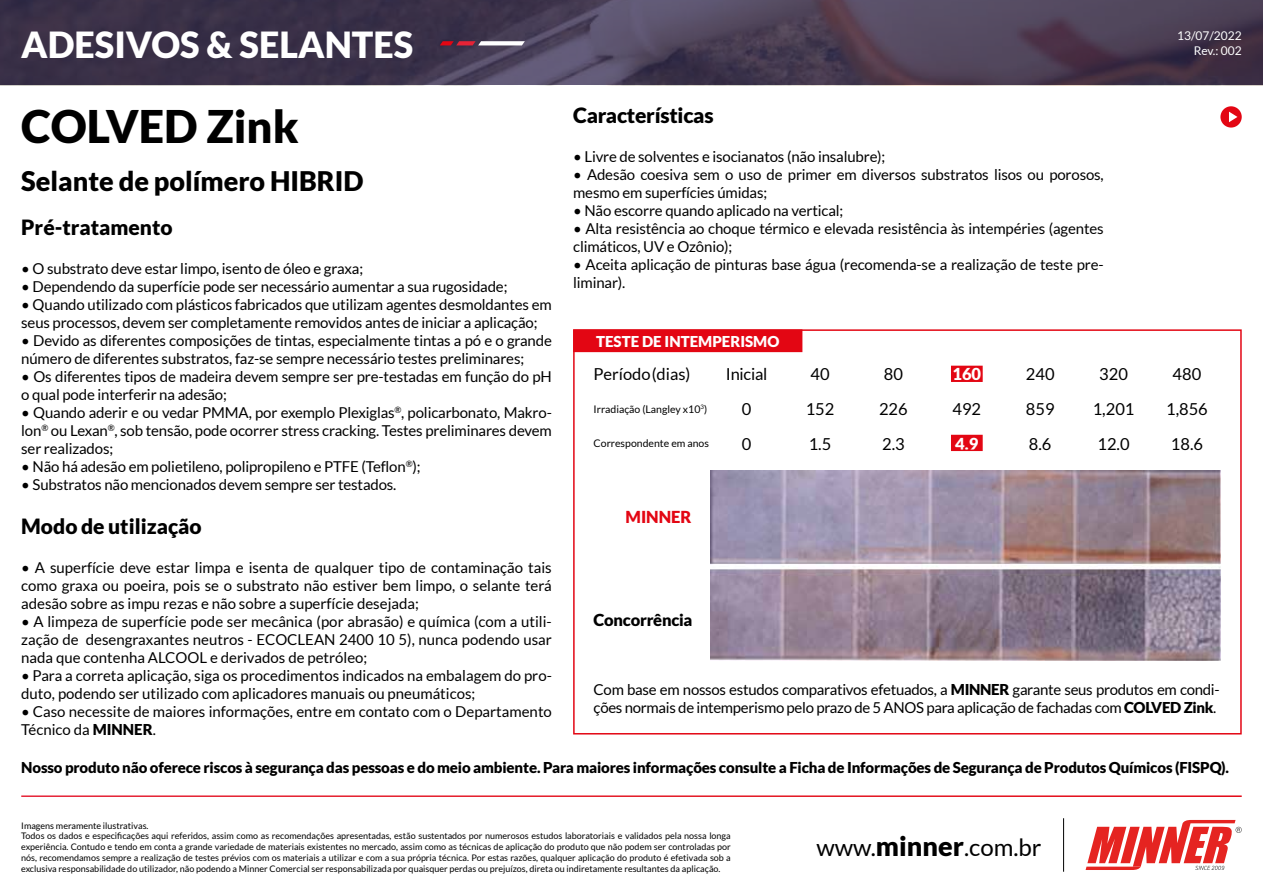
<style>
.page{position:relative;width:1263px;height:893px;background:#fff}
.page>*{position:absolute;margin:0;border:0;box-sizing:border-box;transform-origin:0 0}
.t1{font:900 45px "Lato";color:#000}
.t2{font:900 36px "Lato";color:#fff}
.t3{font:900 27px "Lato";color:#000}
.t4{font:24px "Lato";color:#000}
.t5{font:900 21px "Lato";color:#000}
.t6{font:16.5px "Lato";color:#000}
.t7{font:900 16.5px "Lato";letter-spacing:-.015em;color:#000}
.t8{font:900 16.5px "Lato";color:#e30613}
.t9{font:900 16.5px "Lato";color:#fff}
.t10{font:15px/18px "Lato";letter-spacing:-.01em;color:#000}
.t11{font:900 15px "Lato";letter-spacing:-.01em;color:#000}
.t12{font:900 15px "Lato";color:#fff}
.t13{font:12px/14.4px "Lato";color:#fff;text-align:right}
.t14{font:10.5px "Lato";color:#000}
.t15{font:9px/10.8px "Lato";color:#000}
.s1{font-weight:900}
.s2{font-weight:900;font-size:27px}
</style>
<div class="page">
<img style="left:0;top:0;width:1263px;height:85px">
<svg style="left:440px;top:41px;width:85px;height:4px"></svg>
<hr style="left:1063px;top:818px;width:1px;height:54px;background:#000">
<svg style="left:1085px;top:820px;width:157px;height:50px"></svg>
<div style="left:573px;top:329px;width:669px;height:405px;border:2px solid #e30613"></div>
<img style="left:710px;top:470px;width:510px;height:191px">
<div style="left:573px;top:329px;width:229px;height:23px;background:#e30613;border:2px solid #e30613"></div>
<svg style="left:951px;top:365px;width:32px;height:17px"></svg>
<svg style="left:951px;top:434px;width:32px;height:18px"></svg>
<div style="left:1220px;top:106px;width:22px;height:22px;background:#e30613;border-radius:50%"></div>
<svg style="left:1229px;top:112px;width:8px;height:10px"></svg>
<h2 class="t2" style="left:21px;top:24px;width:394px">ADESIVOS &amp; SELANTES</h2>
<h1 class="t1" style="left:21px;top:100px;width:279px">COLVED Zink</h1>
<h3 class="t3" style="left:21px;top:165px;width:344px">Selante de polímero HIBRID</h3>
<h3 class="t5" style="left:21px;top:215px;width:153px">Pré-tratamento</h3>
<p class="t10" style="left:21px;top:259px;width:343px">• O substrato deve estar limpo, isento de óleo e graxa;</p>
<p class="t10" style="left:21px;top:277px;width:488px">• Dependendo da superfície pode ser necessário aumentar a sua rugosidade;</p>
<p class="t10" style="left:21px;top:295px;width:532px">• Quando utilizado com plásticos fabricados que utilizam agentes desmoldantes em seus processos, devem ser completamente removidos antes de iniciar a aplicação;</p>
<p class="t10" style="left:21px;top:331px;width:532px">• Devido as diferentes composições de tintas, especialmente tintas a pó e o grande número de diferentes substratos, faz-se sempre necessário testes preliminares;</p>
<p class="t10" style="left:21px;top:367px;width:532px">• Os diferentes tipos de madeira devem sempre ser pre-testadas em função do pH o qual pode interferir na adesão;</p>
<p class="t10" style="left:21px;top:403px;width:532px;text-align:justify">• Quando aderir e ou vedar PMMA, por exemplo Plexiglas<sup>®</sup>, policarbonato, Makro&shy;lon<sup>®</sup> ou Lexan<sup>®</sup>, sob tensão, pode ocorrer stress cracking. Testes preliminares devem ser realizados;</p>
<p class="t10" style="left:21px;top:457px;width:401px">• Não há adesão em polietileno, polipropileno e PTFE (Teflon<sup>®</sup>);</p>
<p class="t10" style="left:21px;top:475px;width:377px">• Substratos não mencionados devem sempre ser testados.</p>
<h3 class="t5" style="left:21px;top:514px;width:182px">Modo de utilização</h3>
<p class="t10" style="left:21px;top:558px;width:532px;text-align:justify">• A superfície deve estar limpa e isenta de qualquer tipo de contaminação tais como graxa ou poeira, pois se o substrato não estiver bem limpo, o selante terá adesão sobre as impu rezas e não sobre a superfície desejada;</p>
<p class="t10" style="left:21px;top:612px;width:532px;text-align:justify">• A limpeza de superfície pode ser mecânica (por abrasão) e química (com a utili&shy;zação de desengraxantes neutros - ECOCLEAN 2400 10 5), nunca podendo usar nada que contenha ALCOOL e derivados de petróleo;</p>
<p class="t10" style="left:21px;top:666px;width:532px">• Para a correta aplicação, siga os procedimentos indicados na embalagem do pro&shy;duto, podendo ser utilizado com aplicadores manuais ou pneumáticos;</p>
<p class="t10" style="left:21px;top:702px;width:532px">• Caso necessite de maiores informações, entre em contato com o Departamento<br>Técnico da <span class="s1">MINNER</span>.</p>
<h3 class="t5" style="left:573px;top:103px;width:142px">Características</h3>
<p class="t10" style="left:573px;top:148px;width:314px">• Livre de solventes e isocianatos (não insalubre);</p>
<p class="t10" style="left:573px;top:166px;width:532px">• Adesão coesiva sem o uso de primer em diversos substratos lisos ou porosos, mesmo em superfícies úmidas;</p>
<p class="t10" style="left:573px;top:202px;width:272px">• Não escorre quando aplicado na vertical;</p>
<p class="t10" style="left:573px;top:220px;width:532px">• Alta resistência ao choque térmico e elevada resistência às intempéries (agentes climáticos, UV e Ozônio);</p>
<p class="t10" style="left:573px;top:256px;width:532px">• Aceita aplicação de pinturas base água (recomenda-se a realização de teste pre&shy;liminar).</p>
<p class="t13" style="left:1177px;top:29px;width:66px">13/07/2022<br>Rev.: 002</p>
<p class="t12" style="left:596px;top:333px;width:185px">TESTE DE INTEMPERISMO</p>
<p class="t6" style="left:594px;top:365px;width:98px">Período (dias)</p>
<p class="t14" style="left:594px;top:403px;width:115px">Irradiação (Langley x10<sup>3</sup>)</p>
<p class="t14" style="left:594px;top:437px;width:117px">Correspondente em anos</p>
<p class="t6" style="left:726px;top:365px;width:43px">Inicial</p>
<p class="t6" style="left:810px;top:365px;width:21px">40</p>
<p class="t6" style="left:884px;top:365px;width:21px">80</p>
<p class="t9" style="left:952px;top:365px;width:30px">160</p>
<p class="t6" style="left:1026px;top:365px;width:30px">240</p>
<p class="t6" style="left:1099px;top:365px;width:30px">320</p>
<p class="t6" style="left:1172px;top:365px;width:30px">480</p>
<p class="t6" style="left:742px;top:400px;width:11px">0</p>
<p class="t6" style="left:806px;top:400px;width:30px">152</p>
<p class="t6" style="left:879px;top:400px;width:30px">226</p>
<p class="t6" style="left:952px;top:400px;width:30px">492</p>
<p class="t6" style="left:1026px;top:400px;width:30px">859</p>
<p class="t6" style="left:1093px;top:400px;width:43px">1,201</p>
<p class="t6" style="left:1166px;top:400px;width:43px">1,856</p>
<p class="t6" style="left:742px;top:434px;width:11px">0</p>
<p class="t6" style="left:809px;top:434px;width:24px">1.5</p>
<p class="t6" style="left:882px;top:434px;width:24px">2.3</p>
<p class="t9" style="left:955px;top:434px;width:25px">4.9</p>
<p class="t6" style="left:1029px;top:434px;width:24px">8.6</p>
<p class="t6" style="left:1097px;top:434px;width:34px">12.0</p>
<p class="t6" style="left:1171px;top:434px;width:34px">18.6</p>
<p class="t8" style="left:625px;top:507px;width:68px">MINNER</p>
<p class="t7" style="left:594px;top:610px;width:100px">Concorrência</p>
<p class="t10" style="left:594px;top:681px;width:627px">Com base em nossos estudos comparativos efetuados, a <span class="s1">MINNER</span> garante seus produtos em condi&shy;ções normais de intemperismo pelo prazo de 5 ANOS para aplicação de fachadas com <span class="s1">COLVED Zink</span>.</p>
<p class="t11" style="left:21px;top:759px;width:1209px">Nosso produto não oferece riscos à segurança das pessoas e do meio ambiente. Para maiores informações consulte a Ficha de Informações de Segurança de Produtos Químicos (FISPQ).</p>
<p class="t15" style="left:21px;top:820px;width:711px">Imagens meramente ilustrativas.<br>Todos os dados e especificações aqui referidos, assim como as recomendações apresentadas, estão sustentados por numerosos estudos laboratoriais e validados pela nossa longa experiência. Contudo e tendo em conta a grande variedade de materiais existentes no mercado, assim como as técnicas de aplicação do produto que não podem ser controladas por nós, recomendamos sempre a realização de testes prévios com os materiais a utilizar e com a sua própria técnica. Por estas razões, qualquer aplicação do produto é efetivada sob a exclusiva responsabilidade do utilizador, não podendo a Minner Comercial ser responsabilizada por quaisquer perdas ou prejuízos, direta ou indiretamente resultantes da aplicação.</p>
<h3 class="t4" style="left:816px;top:834px;width:227px">www.<span class="s2">minner</span>.com.br</h3>
</div>
